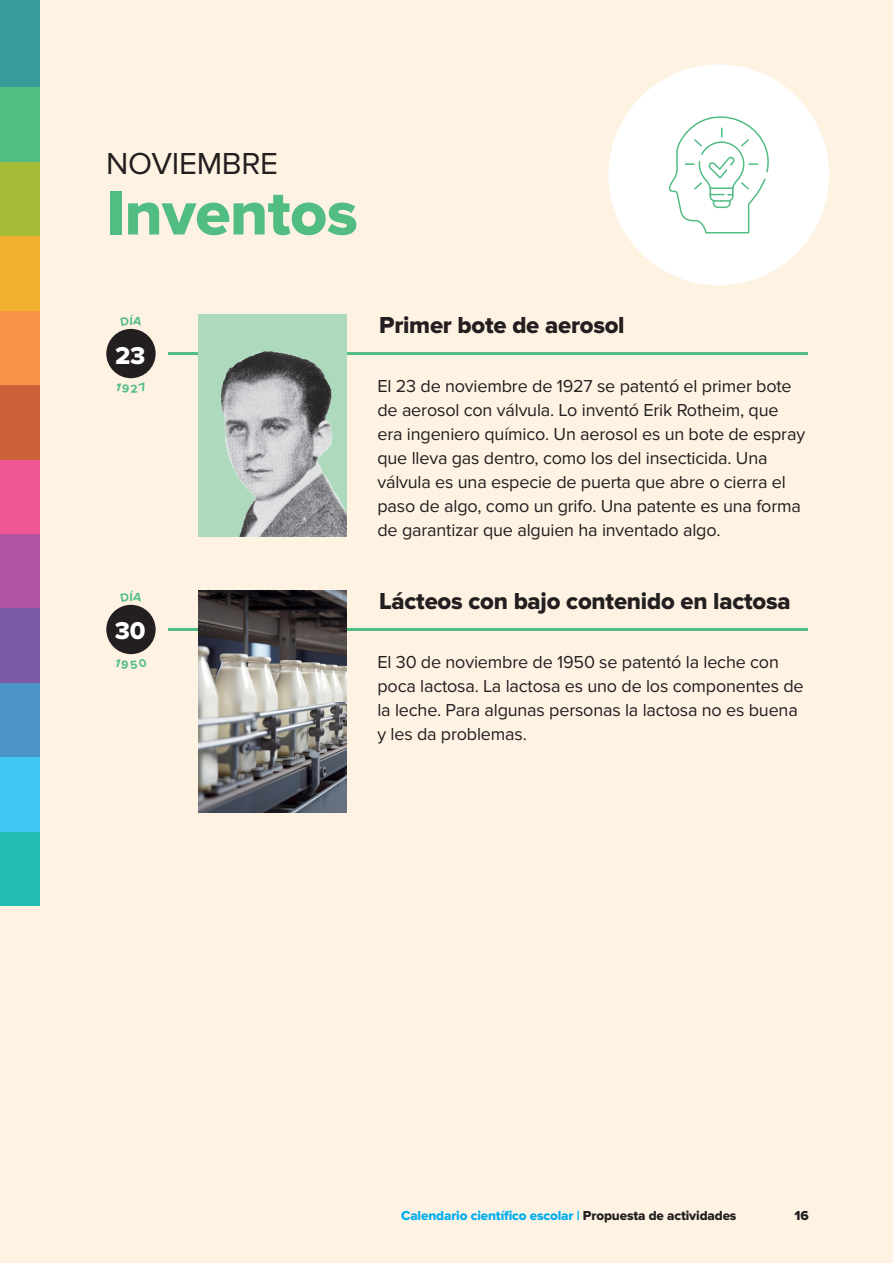
<style>
.page{position:relative;width:893px;height:1263px;background:#fef2e3}
.page>*{position:absolute;margin:0;border:0;box-sizing:border-box;transform-origin:0 0}
.t1{font:64.5px "Proxima Nova Extrabld";letter-spacing:-.01em;color:#51bd83}
.t2{font:31.5px "Proxima Nova";letter-spacing:-.01em;color:#231f20}
.t3{font:25.2px "Proxima Nova Extrabld";color:#fff}
.t4{font:24px "Proxima Nova Extrabld";letter-spacing:-.01em;color:#231f20}
.t5{font:18px/24px "Proxima Nova";letter-spacing:-.01em;color:#231f20}
.t6{font:13.5px "Proxima Nova Extrabld";letter-spacing:-.01em;color:#00aeef}
.t7{font:13.5px "Proxima Nova Extrabld";color:#231f20}
.s1{color:#231f20}
</style>
<div class="page">
<div style="left:0;top:831px;width:40px;height:75px;background:#22bcb5"></div>
<div style="left:0;top:757px;width:40px;height:74px;background:#40c7f4"></div>
<div style="left:0;top:682px;width:40px;height:75px;background:#4a94c7"></div>
<div style="left:0;top:608px;width:40px;height:74px;background:#7b5aa5"></div>
<div style="left:0;top:534px;width:40px;height:74px;background:#b254a1"></div>
<div style="left:0;top:459px;width:40px;height:75px;background:#f05893"></div>
<div style="left:0;top:385px;width:40px;height:74px;background:#cb6138"></div>
<div style="left:0;top:310px;width:40px;height:75px;background:#f79447"></div>
<div style="left:0;top:236px;width:40px;height:74px;background:#f1b02f"></div>
<div style="left:0;top:162px;width:40px;height:74px;background:#a7bd39"></div>
<div style="left:0;top:87px;width:40px;height:75px;background:#51bd83"></div>
<div style="left:0;top:0;width:40px;height:87px;background:#389d9a"></div>
<hr style="left:168px;top:352px;width:640px;height:3px;background:#51bd83">
<hr style="left:168px;top:628px;width:640px;height:3px;background:#51bd83">
<img style="left:198px;top:590px;width:149px;height:223px">
<div style="left:106px;top:329px;width:50px;height:49px;background:#231f20;border-radius:50%"></div>
<div style="left:106px;top:605px;width:50px;height:49px;background:#231f20;border-radius:50%"></div>
<div style="left:198px;top:314px;width:149px;height:223px;background:#addabc"></div>
<img style="left:220px;top:351px;width:127px;height:186px">
<div style="left:608px;top:64px;width:221px;height:221px;background:#fff;border-radius:50%"></div>
<svg style="left:668px;top:116px;width:101px;height:118px"></svg>
<h2 class="t2" style="left:106px;top:145px;width:173px">NOVIEMBRE</h2>
<h1 class="t1" style="left:106px;top:176px;width:253px">Inventos</h1>
<h3 class="t3" style="left:115px;top:341px;width:32px">23</h3>
<h3 class="t3" style="left:115px;top:616px;width:32px">30</h3>
<h3 class="t4" style="left:379px;top:311px;width:247px">Primer bote de aerosol</h3>
<p class="t5" style="left:377px;top:374px;width:429px">El 23 de noviembre de 1927 se patentó el primer bote de aerosol con válvula. Lo inventó Erik Rotheim, que era ingeniero químico. Un aerosol es un bote de espray que lleva gas dentro, como los del insecticida. Una válvula es una especie de puerta que abre o cierra el paso de algo, como un grifo. Una patente es una forma de garantizar que alguien ha inventado algo.</p>
<h3 class="t4" style="left:379px;top:587px;width:413px">Lácteos con bajo contenido en lactosa</h3>
<p class="t5" style="left:377px;top:650px;width:428px">El 30 de noviembre de 1950 se patentó la leche con poca lactosa. La lactosa es uno de los componentes de la leche. Para algunas personas la lactosa no es buena y les da problemas.</p>
<p class="t6" style="left:401px;top:1207px;width:337px">Calendario científico escolar | <span class="s1">Propuesta de actividades</span></p>
<p class="t7" style="left:794px;top:1207px;width:16px">16</p>
</div>
